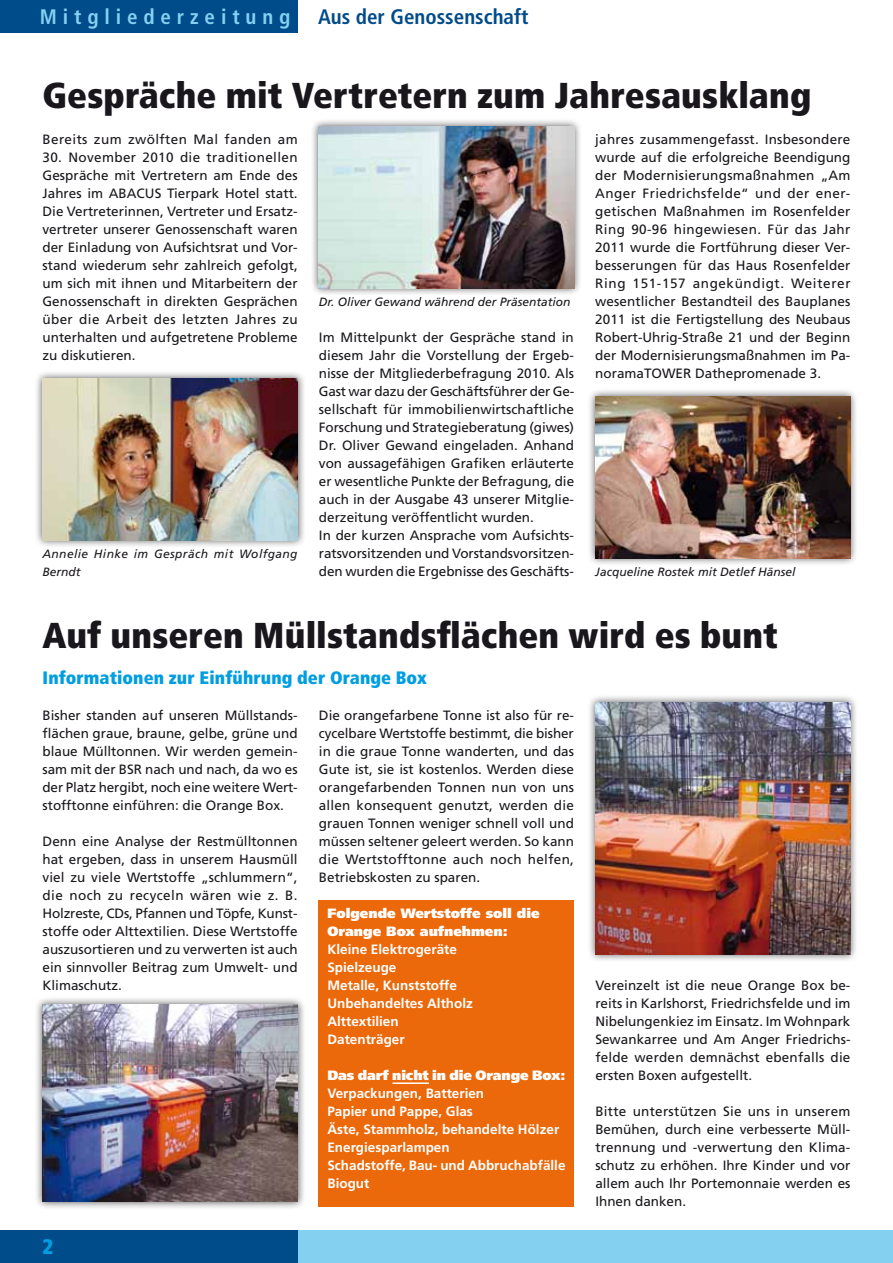
<style>
.page{position:relative;width:893px;height:1263px;background:#fff}
.page>*{position:absolute;margin:0;border:0;box-sizing:border-box;transform-origin:0 0}
.t1{font:900 condensed 36px "Frutiger LT Std";letter-spacing:.005em;color:#1a171c}
.t2{font:700 condensed 21px "Frutiger LT Std";color:#004b89}
.t3{font:700 condensed 21px "Frutiger LT Std";letter-spacing:.28em;color:#84d0f0}
.t4{font:900 condensed 21px "Frutiger LT Std";color:#009ee0}
.t5{font:900 condensed 18px "Frutiger LT Std";letter-spacing:.005em;color:#009ee0}
.t6{font:13.5px/18px "Frutiger LT Std";color:#1a171c;text-align:justify}
.t7{font:700 13.5px/18px "Frutiger LT Std";color:#fff}
.t8{font:900 13.5px/18px "Frutiger LT Std";color:#fff}
.t9{font:13.5px "Frutiger LT Std";letter-spacing:.03em;color:#1a171c}
.t10{font:italic 12px "Frutiger LT Std";color:#1a171c}
.t11{font:italic 12px/18px "Frutiger LT Std";letter-spacing:.03em;color:#1a171c}
</style>
<div class="page">
<div style="left:0;top:1230px;width:893px;height:33px;background:#84d0f0"></div>
<div style="left:0;top:0;width:297px;height:33px;background:#004b89"></div>
<div style="left:0;top:1230px;width:298px;height:33px;background:#004b89"></div>
<div style="left:319px;top:900px;width:255px;height:306px;background:#eb690b"></div>
<hr style="left:392px;top:1082px;width:37px;height:2px;background:#fff">
<div style="left:34px;top:370px;width:272px;height:178px;background:#1a171c;opacity:.75"></div>
<img style="left:43px;top:378px;width:255px;height:162px">
<div style="left:311px;top:118px;width:271px;height:178px;background:#1a171c;opacity:.75"></div>
<img style="left:319px;top:126px;width:255px;height:162px">
<div style="left:587px;top:388px;width:272px;height:178px;background:#1a171c;opacity:.75"></div>
<img style="left:595px;top:396px;width:255px;height:162px">
<div style="left:34px;top:996px;width:272px;height:213px;background:#1a171c;opacity:.75"></div>
<img style="left:43px;top:1004px;width:255px;height:197px">
<div style="left:587px;top:694px;width:272px;height:268px;background:#1a171c;opacity:.75"></div>
<img style="left:595px;top:702px;width:255px;height:252px">
<h2 class="t3" style="left:40px;top:4px;width:252px">Mitgliederzeitung</h2>
<h2 class="t2" style="left:318px;top:4px;width:212px">Aus der Genossenschaft</h2>
<h1 class="t1" style="left:43px;top:73px;width:770px">Gespräche mit Vertretern zum Jahresausklang</h1>
<p class="t9" style="left:43px;top:131px;width:257px">Bereits zum zwölften Mal fanden am</p>
<p class="t6" style="left:43px;top:148px;width:257px">30. November 2010 die traditionellen Gespräche mit Vertretern am Ende des Jahres im ABACUS Tierpark Hotel statt.<br>Die Vertreterinnen, Vertreter und Ersatz&shy;vertreter unserer Genossenschaft waren der Einladung von Aufsichtsrat und Vor&shy;stand wiederum sehr zahlreich gefolgt, um sich mit ihnen und Mitarbeitern der Genossenschaft in direkten Gesprächen über die Arbeit des letzten Jahres zu unterhalten und aufgetretene Probleme zu diskutieren.</p>
<p class="t11" style="left:43px;top:545px;width:257px">Annelie Hinke im Gespräch mit Wolfgang<br>Berndt</p>
<p class="t10" style="left:319px;top:295px;width:253px">Dr. Oliver Gewand während der Präsentation</p>
<p class="t6" style="left:319px;top:328px;width:257px;text-align:left">Im Mittelpunkt der Gespräche stand in diesem Jahr die Vorstellung der Ergeb&shy;nisse der Mitgliederbefragung 2010. Als Gast war dazu der Geschäftsführer der Ge&shy;sellschaft für immobilienwirtschaftliche Forschung und Strategieberatung (giwes)<br>Dr. Oliver Gewand eingeladen. Anhand von aussagefähigen Grafiken erläuterte er wesentliche Punkte der Befragung, die auch in der Ausgabe 43 unserer Mitglie&shy;derzeitung veröffentlicht wurden.<br>In der kurzen Ansprache vom Aufsichts&shy;ratsvorsitzenden und Vorstandsvorsitzen&shy;den wurden die Ergebnisse des Geschäfts-</p>
<p class="t6" style="left:595px;top:130px;width:257px">jahres zusammengefasst. Insbesondere wurde auf die erfolgreiche Beendigung der Modernisierungsmaßnahmen „Am Anger Friedrichsfelde“ und der ener&shy;getischen Maßnahmen im Rosenfelder Ring 90-96 hingewiesen. Für das Jahr 2011 wurde die Fortführung dieser Ver&shy;besserungen für das Haus Rosenfelder Ring 151-157 angekündigt. Weiterer wesentlicher Bestandteil des Bauplanes 2011 ist die Fertigstellung des Neubaus Robert-Uhrig-Straße 21 und der Beginn der Modernisierungsmaßnahmen im Pa&shy;noramaTOWER Dathepromenade 3.</p>
<p class="t10" style="left:595px;top:565px;width:202px">Jacqueline Rostek mit Detlef Hänsel</p>
<h1 class="t1" style="left:43px;top:613px;width:737px">Auf unseren Müllstandsflächen wird es bunt</h1>
<h3 class="t5" style="left:43px;top:667px;width:386px">Informationen zur Einführung der Orange Box</h3>
<p class="t6" style="left:43px;top:706px;width:257px">Bisher standen auf unseren Müllstands&shy;flächen graue, braune, gelbe, grüne und blaue Mülltonnen. Wir werden gemein&shy;sam mit der BSR nach und nach, da wo es der Platz hergibt, noch eine weitere Wert&shy;stofftonne einführen: die Orange Box.</p>
<p class="t6" style="left:43px;top:832px;width:257px">Denn eine Analyse der Restmülltonnen hat ergeben, dass in unserem Hausmüll viel zu viele Wertstoffe „schlummern“, die noch zu recyceln wären wie z. B.<br>Holzreste, CDs, Pfannen und Töpfe, Kunst&shy;stoffe oder Alttextilien. Diese Wertstoffe auszusortieren und zu verwerten ist auch ein sinnvoller Beitrag zum Umwelt- und Klimaschutz.</p>
<h2 class="t4" style="left:43px;top:1234px;width:12px">2</h2>
<p class="t6" style="left:319px;top:706px;width:257px">Die orangefarbene Tonne ist also für re&shy;cycelbare Wertstoffe bestimmt, die bisher in die graue Tonne wanderten, und das Gute ist, sie ist kostenlos. Werden diese orangefarbenden Tonnen nun von uns allen konsequent genutzt, werden die grauen Tonnen weniger schnell voll und müssen seltener geleert werden. So kann die Wertstofftonne auch noch helfen, Betriebskosten zu sparen.</p>
<p class="t8" style="left:327px;top:904px;width:214px">Folgende Wertstoffe soll die<br>Orange Box aufnehmen:</p>
<p class="t7" style="left:327px;top:940px;width:147px">Kleine Elektrogeräte<br>Spielzeuge<br>Metalle, Kunststoffe<br>Unbehandeltes Altholz<br>Alttextilien<br>Datenträger</p>
<p class="t8" style="left:327px;top:1066px;width:239px">Das darf nicht in die Orange Box:</p>
<p class="t7" style="left:327px;top:1084px;width:240px">Verpackungen, Batterien<br>Papier und Pappe, Glas<br>Äste, Stammholz, behandelte Hölzer<br>Energiesparlampen<br>Schadstoffe, Bau- und Abbruchabfälle<br>Biogut</p>
<p class="t6" style="left:595px;top:976px;width:257px">Vereinzelt ist die neue Orange Box be&shy;reits in Karlshorst, Friedrichsfelde und im Nibelungenkiez im Einsatz. Im Wohnpark Sewankarree und Am Anger Friedrichs&shy;felde werden demnächst ebenfalls die ersten Boxen aufgestellt.</p>
<p class="t6" style="left:595px;top:1102px;width:257px">Bitte unterstützen Sie uns in unserem Bemühen, durch eine verbesserte Müll&shy;trennung und -verwertung den Klima&shy;schutz zu erhöhen. Ihre Kinder und vor allem auch Ihr Portemonnaie werden es Ihnen danken.</p>
</div>
